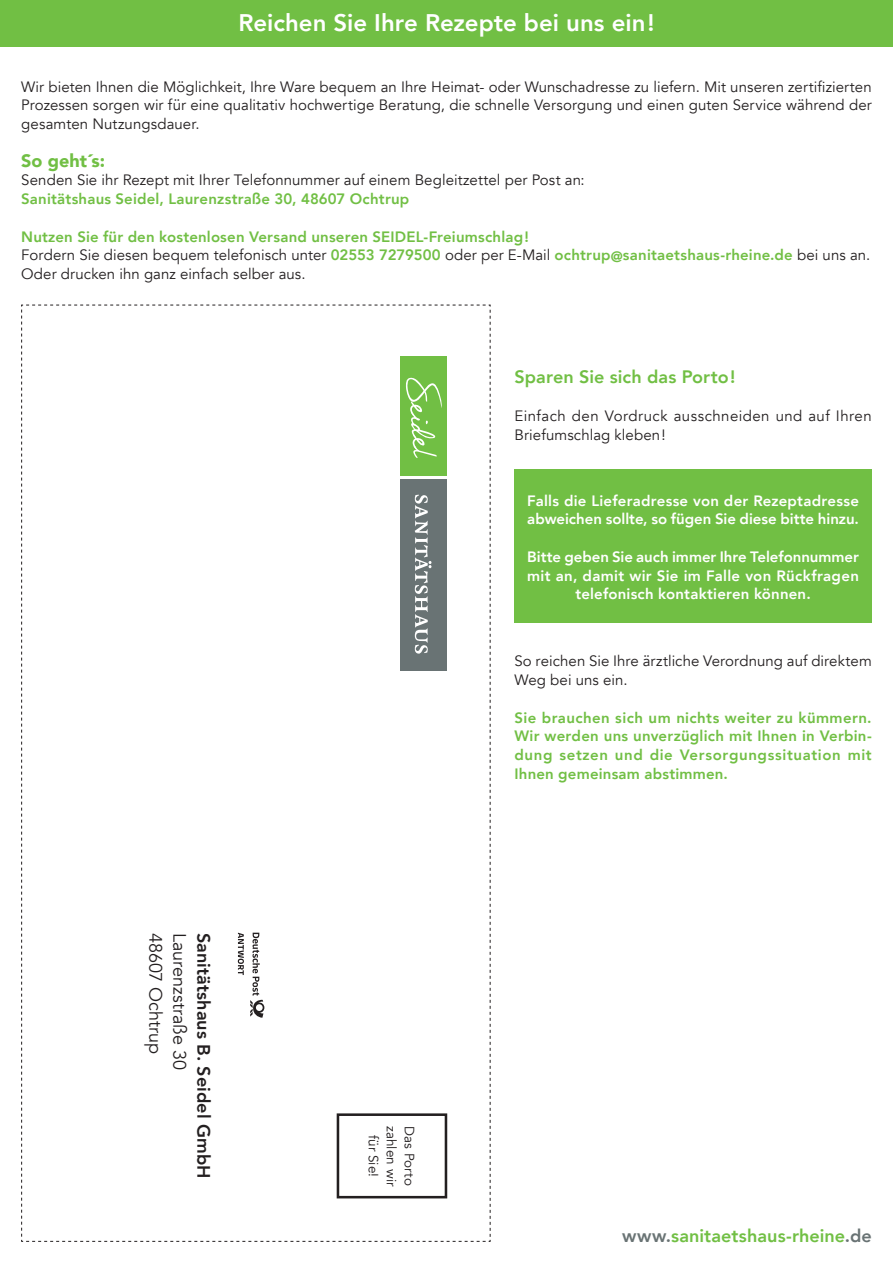
<style>
.page{position:relative;width:893px;height:1263px;background:#fff}
.page>*{position:absolute;margin:0;border:0;box-sizing:border-box;transform-origin:0 0}
.t1{font:800 24px "Avenir";color:#fff}
.t2{font:800 18px "Avenir";letter-spacing:.005em;color:#71bf44}
.t3{font:18px "Avenir";color:#231f20}
.t4{font:800 18px "Avenir";letter-spacing:.005em;color:#231f20}
.t5{font:900 18px "Avenir";color:#71bf44}
.t6{font:800 15px/18.8px "Avenir";letter-spacing:.015em;color:#71bf44}
.t7{font:15px/18.8px "Avenir";letter-spacing:.005em;color:#231f20;text-align:justify}
.t8{font:800 15px/18.8px "Avenir";letter-spacing:.01em;color:#fff}
.t9{font:15px/18.8px "Avenir";letter-spacing:.03em;color:#231f20}
.t10{font:13.5px "Avenir";letter-spacing:.01em;color:#231f20}
.s1{font-weight:400;color:#231f20}
.s2{color:#697374}
</style>
<div class="page">
<svg style="left:21px;top:304px;width:470px;height:938px"></svg>
<div style="left:0;top:0;width:893px;height:47px;background:#71bf44"></div>
<div style="left:514px;top:469px;width:358px;height:153px;background:#71bf44"></div>
<h1 class="t1" style="left:238px;top:4px;width:418px">Reichen Sie Ihre Rezepte bei uns ein!</h1>
<p class="t7" style="left:21px;top:77px;width:852px">Wir bieten Ihnen die Möglichkeit, Ihre Ware bequem an Ihre Heimat- oder Wunschadresse zu liefern. Mit unseren zertifizierten Prozessen sorgen wir für eine qualitativ hochwertige Beratung, die schnelle Versorgung und einen guten Service während der gesamten Nutzungsdauer.</p>
<p class="t5" style="left:21px;top:145px;width:85px">So geht´s:</p>
<p class="t7" style="left:21px;top:171px;width:565px">Senden Sie ihr Rezept mit Ihrer Telefonnummer auf einem Begleitzettel per Post an:</p>
<p class="t6" style="left:21px;top:189px;width:389px">Sanitätshaus Seidel, Laurenzstraße 30, 48607 Ochtrup</p>
<p class="t6" style="left:21px;top:227px;width:850px">Nutzen Sie für den kostenlosen Versand unseren SEIDEL-Freiumschlag!<br><span class="s1">Fordern Sie diesen bequem telefonisch unter</span> 02553 7279500 <span class="s1">oder per E-Mail</span> ochtrup@sanitaetshaus-rheine.de <span class="s1">bei uns an.<br>Oder drucken ihn ganz einfach selber aus.</span></p>
<p class="t2" style="left:514px;top:363px;width:222px">Sparen Sie sich das Porto!</p>
<p class="t9" style="left:514px;top:406px;width:359px">Einfach den Vordruck ausschneiden und auf Ihren<br>Briefumschlag kleben!</p>
<p class="t8" style="left:527px;top:491px;width:333px">Falls die Lieferadresse von der Rezeptadresse abweichen sollte, so fügen Sie diese bitte hinzu.</p>
<p class="t8" style="left:527px;top:547px;width:333px;text-align:center">Bitte geben Sie auch immer Ihre Telefonnummer mit an, damit wir Sie im Falle von Rückfragen telefonisch kontaktieren können.</p>
<p class="t3" style="left:167px;top:933px;width:123px;rotate:90deg">48607 Ochtrup</p>
<p class="t3" style="left:190px;top:933px;width:139px;rotate:90deg">Laurenzstraße 30</p>
<p class="t4" style="left:218px;top:933px;width:247px;rotate:90deg">Sanitätshaus B. Seidel GmbH</p>
<p class="t7" style="left:514px;top:652px;width:359px">So reichen Sie Ihre ärztliche Verordnung auf direktem<br>Weg bei uns ein.</p>
<p class="t6" style="left:514px;top:708px;width:359px;text-align:justify">Sie brauchen sich um nichts weiter zu kümmern.<br>Wir werden uns unverzüglich mit Ihnen in Verbin&shy;dung setzen und die Versorgungssituation mit Ihnen gemeinsam abstimmen.</p>
<p class="t10" style="left:399px;top:1125px;width:62px;rotate:90deg">zahlen wir</p>
<p class="t10" style="left:417px;top:1126px;width:62px;rotate:90deg">Das Porto</p>
<p class="t10" style="left:381px;top:1135px;width:44px;rotate:90deg">für Sie!</p>
<p class="t2" style="left:622px;top:1221px;width:251px"><span class="s2">www.</span>sanitaetshaus-rheine<span class="s2">.de</span></p>
</div>
